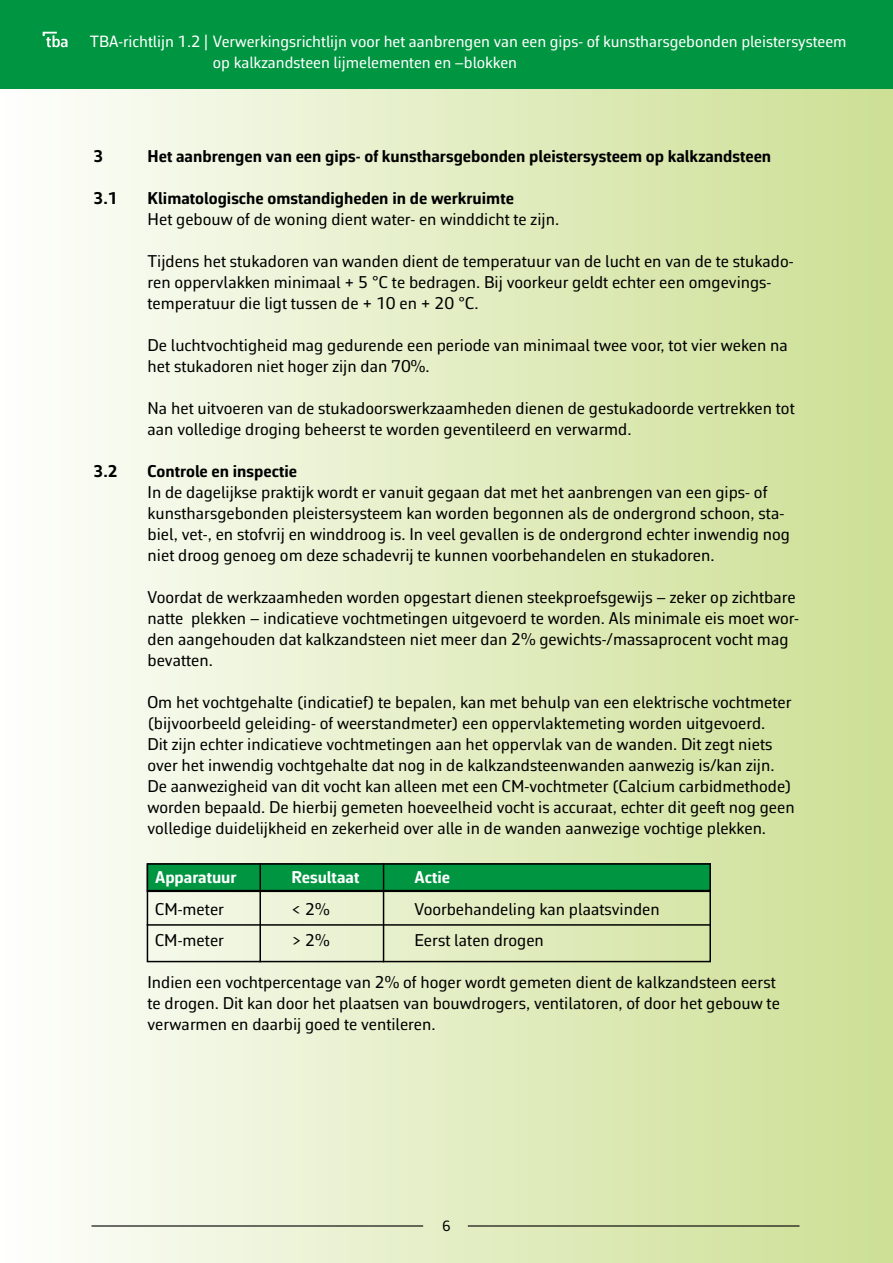
<style>
.page{position:relative;width:893px;height:1263px;background:#fff}
.page>*{position:absolute;margin:0;border:0;box-sizing:border-box;transform-origin:0 0}
.t1{font:17.25px/21px "Corbeau Pro";color:#000}
.t2{font:700 17.25px "Corbeau Pro";color:#000}
.t3{font:700 17.25px "Corbeau Pro";color:#fff}
.t4{font:16.5px/21px "Corbeau Pro";color:#fff}
.t5{font:15px "Corbeau Pro";color:#000}
</style>
<div class="page">
<div style="left:0;top:0;width:893px;height:1263px;background:linear-gradient(to right,#fdfdfb,#cbdf92)"></div>
<div style="left:0;top:0;width:893px;height:88px;background:#009641"></div>
<svg style="left:43px;top:32px;width:24px;height:15px"></svg>
<hr style="left:92px;top:1225px;width:331px;height:1px;background:#000">
<hr style="left:468px;top:1225px;width:331px;height:1px;background:#000">
<div style="left:147px;top:863px;width:564px;height:99px;border:2px solid #000"></div>
<hr style="left:147px;top:890px;width:564px;height:2px;background:#000">
<hr style="left:147px;top:924px;width:564px;height:2px;background:#000">
<div style="left:147px;top:864px;width:563px;height:26px;background:#009641"></div>
<div style="left:147px;top:863px;width:564px;height:28px;border:2px solid #000"></div>
<hr style="left:259px;top:863px;width:2px;height:99px;background:#000">
<hr style="left:383px;top:863px;width:1px;height:99px;background:#000">
<p class="t4" style="left:213px;top:30px;width:635px;text-indent:-123px">TBA-richtlijn 1.2 | Verwerkingsrichtlijn voor het aanbrengen van een gips- of kunstharsgebonden pleistersysteem op kalkzandsteen lijmelementen en –blokken</p>
<p class="t2" style="left:94px;top:144px;width:11px">3</p>
<p class="t2" style="left:148px;top:144px;width:625px">Het aanbrengen van een gips- of kunstharsgebonden pleistersysteem op kalkzandsteen</p>
<p class="t2" style="left:94px;top:186px;width:26px">3.1</p>
<p class="t2" style="left:148px;top:186px;width:368px">Klimatologische omstandigheden in de werkruimte</p>
<p class="t1" style="left:148px;top:208px;width:413px">Het gebouw of de woning dient water- en winddicht te zijn.</p>
<p class="t1" style="left:148px;top:250px;width:648px">Tijdens het stukadoren van wanden dient de temperatuur van de lucht en van de te stukado&shy;ren oppervlakken minimaal + 5 °C te bedragen. Bij voorkeur geldt echter een omgevings&shy;temperatuur die ligt tussen de + 10 en + 20 °C.</p>
<p class="t1" style="left:148px;top:334px;width:642px">De luchtvochtigheid mag gedurende een periode van minimaal twee voor, tot vier weken na het stukadoren niet hoger zijn dan 70%.</p>
<p class="t1" style="left:148px;top:397px;width:649px">Na het uitvoeren van de stukadoorswerkzaamheden dienen de gestukadoorde vertrekken tot aan volledige droging beheerst te worden geventileerd en verwarmd.</p>
<p class="t2" style="left:94px;top:459px;width:26px">3.2</p>
<p class="t2" style="left:148px;top:459px;width:151px">Controle en inspectie</p>
<p class="t1" style="left:148px;top:481px;width:644px">In de dagelijkse praktijk wordt er vanuit gegaan dat met het aanbrengen van een gips- of kunstharsgebonden pleistersysteem kan worden begonnen als de ondergrond schoon, sta&shy;biel, vet-, en stofvrij en winddroog is. In veel gevallen is de ondergrond echter inwendig nog niet droog genoeg om deze schadevrij te kunnen voorbehandelen en stukadoren.</p>
<p class="t1" style="left:148px;top:586px;width:653px">Voordat de werkzaamheden worden opgestart dienen steekproefsgewijs – zeker op zichtbare natte plekken – indicatieve vochtmetingen uitgevoerd te worden. Als minimale eis moet wor&shy;den aangehouden dat kalkzandsteen niet meer dan 2% gewichts-/massaprocent vocht mag bevatten.</p>
<p class="t1" style="left:148px;top:691px;width:649px">Om het vochtgehalte (indicatief) te bepalen, kan met behulp van een elektrische vochtmeter (bijvoorbeeld geleiding- of weerstandmeter) een oppervlaktemeting worden uitgevoerd.<br>Dit zijn echter indicatieve vochtmetingen aan het oppervlak van de wanden. Dit zegt niets over het inwendig vochtgehalte dat nog in de kalkzandsteenwanden aanwezig is/kan zijn.<br>De aanwezigheid van dit vocht kan alleen met een CM-vochtmeter (Calcium carbidmethode) worden bepaald. De hierbij gemeten hoeveelheid vocht is accuraat, echter dit geeft nog geen volledige duidelijkheid en zekerheid over alle in de wanden aanwezige vochtige plekken.</p>
<p class="t3" style="left:155px;top:866px;width:83px">Apparatuur</p>
<p class="t3" style="left:292px;top:866px;width:69px">Resultaat</p>
<p class="t3" style="left:415px;top:866px;width:37px">Actie</p>
<p class="t1" style="left:155px;top:898px;width:70px">CM-meter</p>
<p class="t1" style="left:292px;top:898px;width:40px">&lt; 2%</p>
<p class="t1" style="left:415px;top:898px;width:247px">Voorbehandeling kan plaatsvinden</p>
<p class="t1" style="left:155px;top:930px;width:70px">CM-meter</p>
<p class="t1" style="left:292px;top:930px;width:40px">&gt; 2%</p>
<p class="t1" style="left:414px;top:930px;width:131px">Eerst laten drogen</p>
<p class="t1" style="left:147px;top:972px;width:634px">Indien een vochtpercentage van 2% of hoger wordt gemeten dient de kalkzandsteen eerst te drogen. Dit kan door het plaatsen van bouwdrogers, ventilatoren, of door het gebouw te verwarmen en daarbij goed te ventileren.</p>
<p class="t5" style="left:442px;top:1216px;width:10px">6</p>
</div>
